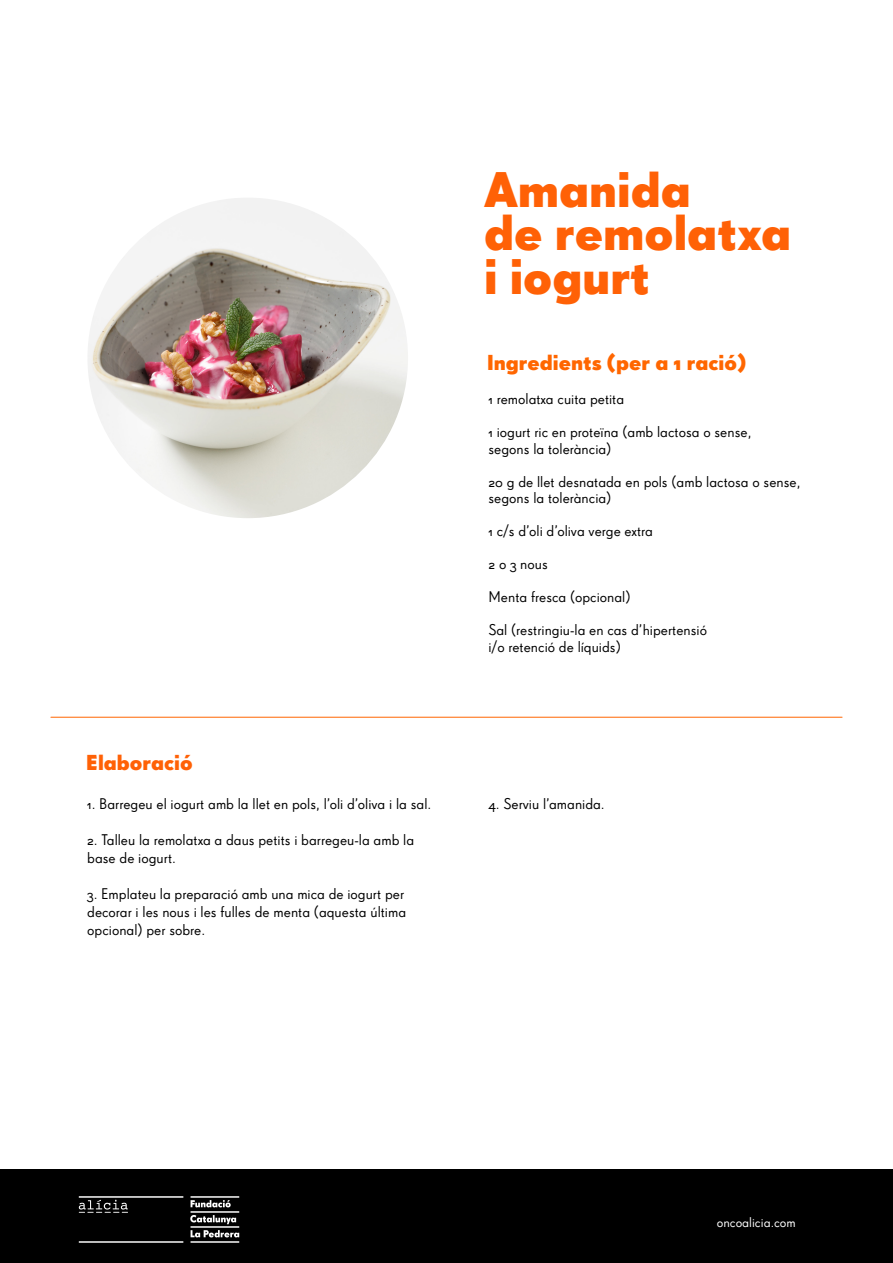
<style>
.page{position:relative;width:893px;height:1263px;background:#fff}
.page>*{position:absolute;margin:0;border:0;box-sizing:border-box;transform-origin:0 0}
.t1{font:48.45px/43.5px "Super Grotesk OT Bld";color:#ff6106}
.t2{font:21px "Super Grotesk OT Bld";color:#f60}
.t3{font:21px "Super Grotesk OT Bld";color:#ff6106}
.t4{font:15px/16.5px "Super Grotesk OT";color:#000}
.t5{font:13.5px "Super Grotesk OT";color:#fff}
</style>
<div class="page">
<img style="left:87px;top:198px;width:321px;height:320px;border-radius:160px">
<hr style="left:51px;top:717px;width:791px;height:1px;background:#f60">
<div style="left:0;top:1170px;width:893px;height:93px;background:#000"></div>
<img style="left:78px;top:1196px;width:162px;height:47px">
<h2 class="t3" style="left:86px;top:749px;width:108px">Elaboració</h2>
<p class="t4" style="left:87px;top:796px;width:346px">1. Barregeu el iogurt amb la llet en pols, l’oli d’oliva i la sal.</p>
<p class="t4" style="left:87px;top:831px;width:328px;line-height:18px">2. Talleu la remolatxa a daus petits i barregeu-la amb la base de iogurt.</p>
<p class="t4" style="left:87px;top:885px;width:320px;line-height:18px">3. Emplateu la preparació amb una mica de iogurt per decorar i les nous i les fulles de menta (aquesta última opcional) per sobre.</p>
<h1 class="t1" style="left:484px;top:167px;width:309px">Amanida<br>de remolatxa i iogurt</h1>
<h2 class="t2" style="left:487px;top:350px;width:260px">Ingredients (per a 1 ració)</h2>
<p class="t4" style="left:488px;top:391px;width:137px">1 remolatxa cuita petita</p>
<p class="t4" style="left:488px;top:424px;width:264px">1 iogurt ric en proteïna (amb lactosa o sense, segons la tolerància)</p>
<p class="t4" style="left:488px;top:473px;width:314px">20 g de llet desnatada en pols (amb lactosa o sense, segons la tolerància)</p>
<p class="t4" style="left:488px;top:523px;width:166px">1 c/s d’oli d’oliva verge extra</p>
<p class="t4" style="left:488px;top:556px;width:61px">2 o 3 nous</p>
<p class="t4" style="left:488px;top:589px;width:144px">Menta fresca (opcional)</p>
<p class="t4" style="left:488px;top:622px;width:220px">Sal (restringiu-la en cas d’hipertensió i/o retenció de líquids)</p>
<p class="t4" style="left:489px;top:796px;width:118px">4. Serviu l’amanida.</p>
<p class="t5" style="left:717px;top:1215px;width:80px">oncoalicia.com</p>
</div>
